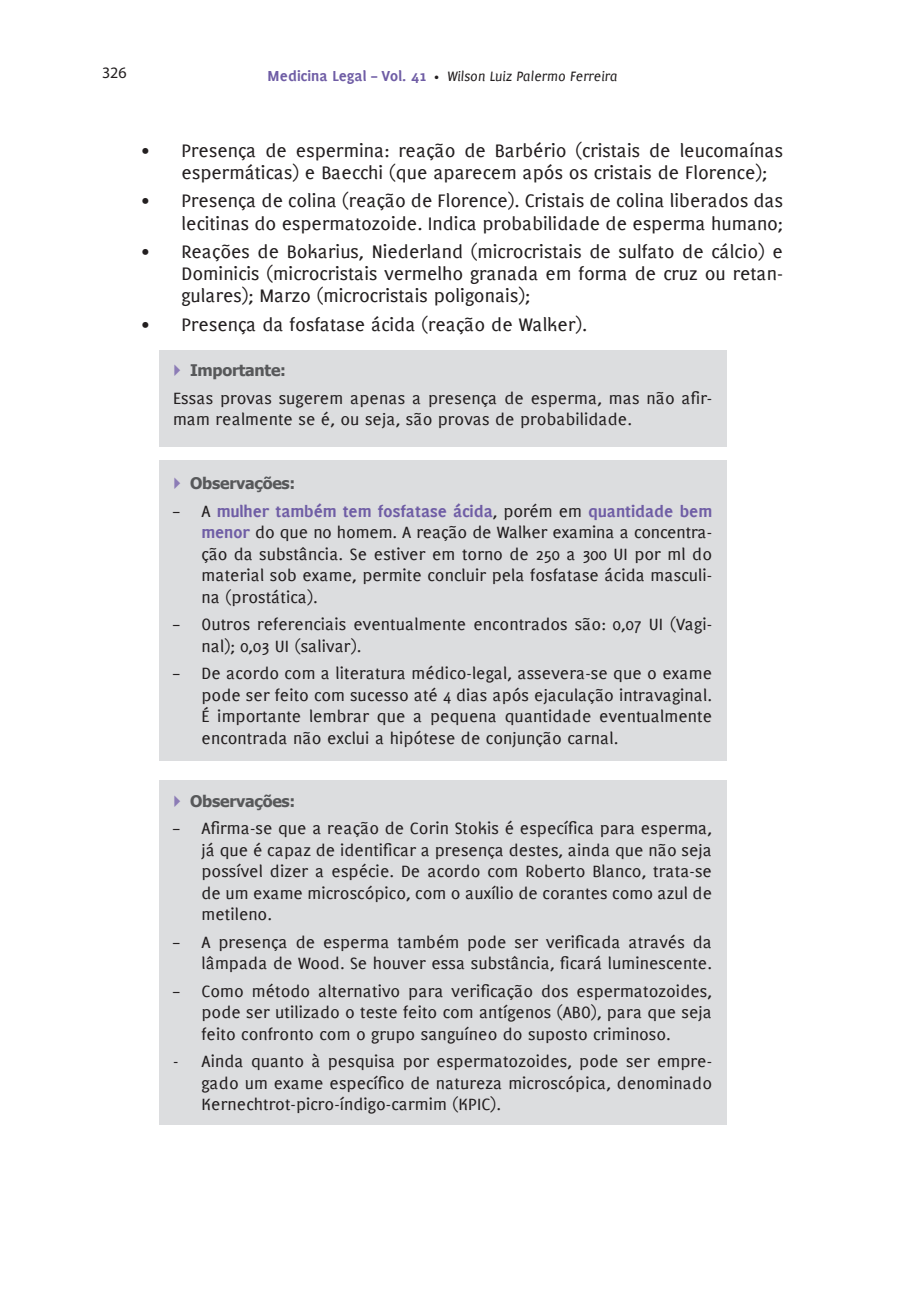
<style>
.page{position:relative;width:908px;height:1304px;background:#fff}
.page>*{position:absolute;margin:0;border:0;box-sizing:border-box;transform-origin:0 0}
.LISTA_2{font:20px/22.4px "PF Muse";letter-spacing:-.005em;color:#231f20}
.IMPORTANTE_-_texto-a{font:18px/21.6px "PF Muse";color:#231f20;text-align:justify}
.IMPORTANTE_-_texto{font:18px/21.6px "PF Muse";color:#231f20}
.t1{font:700 16px "Tahoma";letter-spacing:-.015em;color:#57585a}
.t2{font:16px "Myriad Pro";color:#231f20}
.t3{font:italic 15px "PF Muse";color:#231f20}
.s1{font-weight:700;font-style:normal;font-size:16px;color:#6f5da5}
.s2{font-style:normal;font-size:12px}
.s3{font-weight:700;color:#6f5da5}
</style>
<div class="page">
<div style="left:159px;top:350px;width:567px;height:96px;background:#dcdddf"></div>
<div style="left:159px;top:460px;width:567px;height:301px;background:#dcdddf"></div>
<div style="left:159px;top:780px;width:567px;height:344px;background:#dcdddf"></div>
<p class="t2" style="left:102px;top:63px;width:26px">326</p>
<p class="t3" style="left:267px;top:67px;width:351px"><span class="s1">Medicina Legal – Vol. 41</span> <span class="s2">•</span> Wilson Luiz Palermo Ferreira</p>
<p class="LISTA_2" style="left:181px;top:139px;width:602px;text-indent:-40px">• Presença de espermina: reação de Barbério (cristais de leucomaínas espermáticas) e Baecchi (que aparecem após os cristais de Florence);</p>
<p class="LISTA_2" style="left:142px;top:189px;width:642px;text-align:right">• Presença de colina (reação de Florence). Cristais de colina liberados das lecitinas do espermatozoide. Indica probabilidade de esperma humano;</p>
<p class="LISTA_2" style="left:181px;top:240px;width:602px;text-align:justify;text-indent:-40px">• Reações de Bokarius, Niederland (microcristais de sulfato de cálcio) e Dominicis (microcristais vermelho granada em forma de cruz ou retan&shy;gulares); Marzo (microcristais poligonais);</p>
<p class="LISTA_2" style="left:142px;top:313px;width:447px">• Presença da fosfatase ácida (reação de Walker).</p>
<p class="t1" style="left:190px;top:359px;width:97px">Importante:</p>
<p class="IMPORTANTE_-_texto" style="left:173px;top:387px;width:540px">Essas provas sugerem apenas a presença de esperma, mas não afir&shy;mam realmente se é, ou seja, são provas de probabilidade.</p>
<p class="t1" style="left:190px;top:472px;width:107px">Observações:</p>
<p class="IMPORTANTE_-_texto-a" style="left:201px;top:500px;width:512px;text-indent:-28px">– A <span class="s3">mulher também tem fosfatase ácida</span>, porém em <span class="s3">quantidade bem menor</span> do que no homem. A reação de Walker examina a concentra&shy;ção da substância. Se estiver em torno de 250 a 300 UI por ml do material sob exame, permite concluir pela fosfatase ácida masculi&shy;na (prostática).</p>
<p class="IMPORTANTE_-_texto-a" style="left:201px;top:613px;width:512px;text-indent:-28px">– Outros referenciais eventualmente encontrados são: 0,07 UI (Vagi&shy;nal); 0,03 UI (salivar).</p>
<p class="IMPORTANTE_-_texto-a" style="left:201px;top:662px;width:512px;text-indent:-28px">– De acordo com a literatura médico-legal, assevera-se que o exame pode ser feito com sucesso até 4 dias após ejaculação intravaginal.<br>É importante lembrar que a pequena quantidade eventualmente encontrada não exclui a hipótese de conjunção carnal.</p>
<p class="t1" style="left:190px;top:790px;width:107px">Observações:</p>
<p class="IMPORTANTE_-_texto-a" style="left:201px;top:817px;width:512px;text-indent:-28px">– Afirma-se que a reação de Corin Stokis é específica para esperma, já que é capaz de identificar a presença destes, ainda que não seja possível dizer a espécie. De acordo com Roberto Blanco, trata-se de um exame microscópico, com o auxílio de corantes como azul de metileno.</p>
<p class="IMPORTANTE_-_texto-a" style="left:173px;top:931px;width:540px;text-align:right">– A presença de esperma também pode ser verificada através da lâmpada de Wood. Se houver essa substância, ficará luminescente.</p>
<p class="IMPORTANTE_-_texto-a" style="left:201px;top:980px;width:512px;text-indent:-28px">– Como método alternativo para verificação dos espermatozoides, pode ser utilizado o teste feito com antígenos (ABO), para que seja feito confronto com o grupo sanguíneo do suposto criminoso.</p>
<p class="IMPORTANTE_-_texto-a" style="left:201px;top:1050px;width:512px;text-indent:-28px">- Ainda quanto à pesquisa por espermatozoides, pode ser empre&shy;gado um exame específico de natureza microscópica, denominado Kernechtrot-picro-índigo-carmim (KPIC).</p>
</div>
